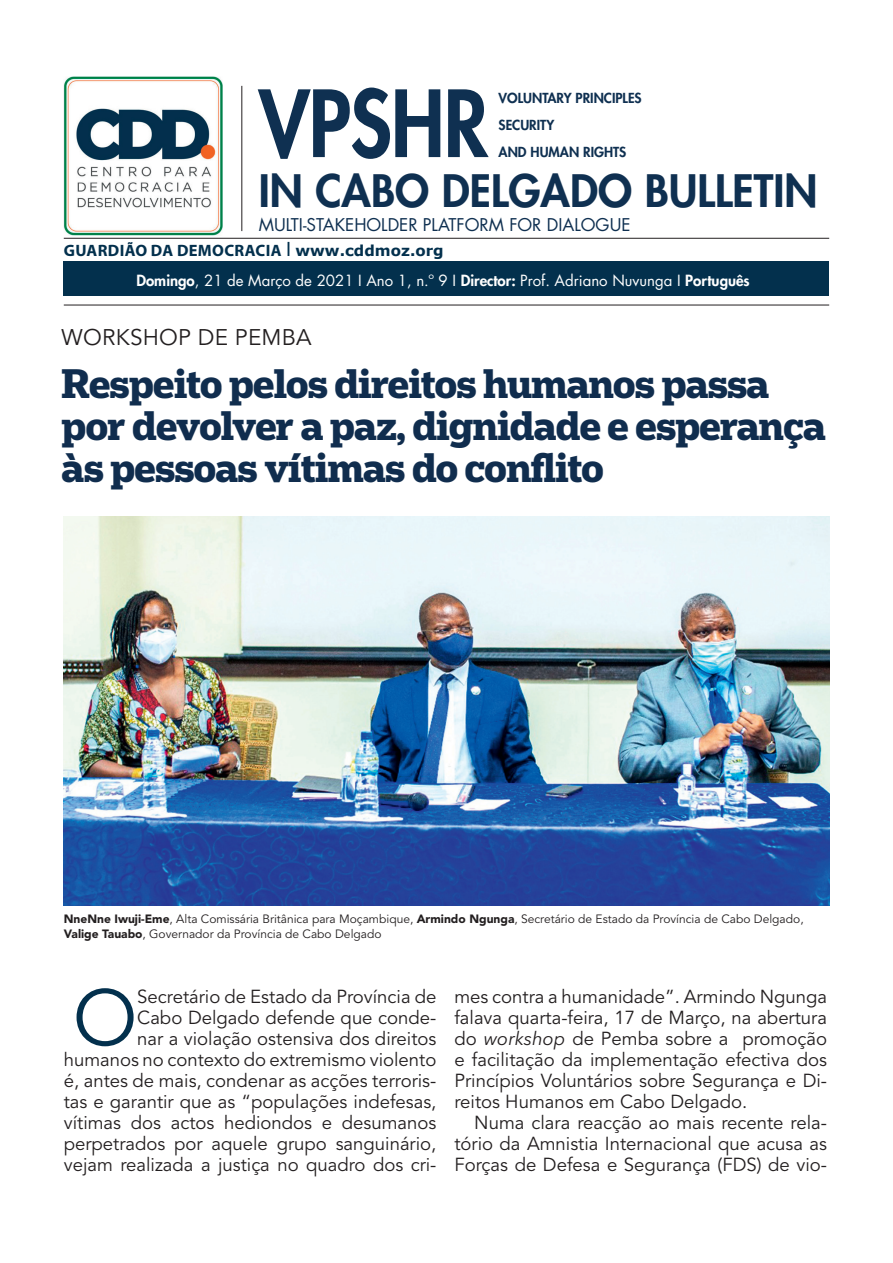
<style>
.page{position:relative;width:893px;height:1263px;background:#fff}
.page>*{position:absolute;margin:0;border:0;box-sizing:border-box;transform-origin:0 0}
.t1{font:800 89.85px "Futura LT";letter-spacing:-.01em;color:#0f3051;scale:.88 1}
.t2{font:78px "Avenir LT Std";color:#03304d}
.t3{font:800 43.5px "Futura LT";color:#0f3051}
.t4{font:700 39px/42px "Popular";letter-spacing:-.02em;color:#102d4e}
.t5{font:22.5px "Avenir LT Std";letter-spacing:.01em;color:#231f20}
.t6{font:18.75px/21px "Avenir LT Std";color:#231f20;text-align:justify}
.t7{font:17.1px "Futura LT";color:#0f3051}
.t8{font:700 16.5px "Myriad Pro";letter-spacing:.02em;color:#03304d}
.t9{font:15px "Futura LT";color:#fff}
.t10{font:800 13.5px/27px "Futura LT";color:#0f3051}
.t11{font:12px/15px "Avenir LT Std";color:#231f20}
.s1{font-weight:400;font-size:20.85px}
.s2{font-family:"Verdana";font-size:15px}
.s3{font-weight:800}
.s4{font-weight:900}
.s5{font-family:"Avenir Next LT Pro";font-style:italic}
</style>
<div class="page">
<div style="left:64px;top:262px;width:765px;height:34px;background:#03304d"></div>
<hr style="left:64px;top:305px;width:765px;height:1px;background:#231f20">
<hr style="left:64px;top:238px;width:765px;height:1px;background:#231f20">
<hr style="left:242px;top:86px;width:1px;height:145px;background:#231f20">
<img style="left:64px;top:77px;width:159px;height:158px">
<img style="left:64px;top:516px;width:765px;height:390px">
<h1 class="t1" style="left:259px;top:64px;width:262px">VPSHR</h1>
<h3 class="t3" style="left:259px;top:162px;width:560px">IN CABO DELGADO BULLETIN</h3>
<p class="t10" style="left:499px;top:85px;width:145px">VOLUNTARY PRINCIPLES<br>SECURITY<br>AND HUMAN RIGHTS</p>
<p class="t7" style="left:259px;top:214px;width:373px">MULTI-STAKEHOLDER PLATFORM FOR DIALOGUE</p>
<p class="t8" style="left:64px;top:239px;width:381px">GUARDIÃO DA DEMOCRACIA <span class="s1">I</span> <span class="s2">www.cddmoz.org</span></p>
<p class="t9" style="left:136px;top:270px;width:615px"><span class="s3">Domingo</span>, 21 de Março de 2021 I Ano 1, n.º 9 I <span class="s3">Director:</span> Prof. Adriano Nuvunga I <span class="s3">Português</span></p>
<p class="t5" style="left:62px;top:324px;width:251px">WORKSHOP DE PEMBA</p>
<h3 class="t4" style="left:62px;top:361px;width:766px">Respeito pelos direitos humanos passa por devolver a paz, dignidade e esperança às pessoas vítimas do conflito</h3>
<p class="t11" style="left:64px;top:912px;width:741px"><span class="s4">NneNne Iwuji-Eme</span>, Alta Comissária Britânica para Moçambique, <span class="s4">Armindo Ngunga</span>, Secretário de Estado da Província de Cabo Delgado,<br><span class="s4">Valige Tauabo</span>, Governador da Província de Cabo Delgado</p>
<h2 class="t2" style="left:73px;top:973px;width:66px">O</h2>
<p class="t6" style="left:64px;top:986px;width:374px;text-align:right">Secretário de Estado da Província de<br>Cabo Delgado defende que conde-<br>nar a violação ostensiva dos direitos humanos no contexto do extremismo violento é, antes de mais, condenar as acções terroris&shy;tas e garantir que as “populações indefesas, vítimas dos actos hediondos e desumanos perpetrados por aquele grupo sanguinário, vejam realizada a justiça no quadro dos cri-</p>
<p class="t6" style="left:454px;top:986px;width:374px">mes contra a humanidade”. Armindo Ngunga falava quarta-feira, 17 de Março, na abertura do <span class="s5">workshop</span> de Pemba sobre a promoção e facilitação da implementação efectiva dos Princípios Voluntários sobre Segurança e Di&shy;reitos Humanos em Cabo Delgado.</p>
<p class="t6" style="left:454px;top:1112px;width:374px;text-indent:20px">Numa clara reacção ao mais recente rela&shy;tório da Amnistia Internacional que acusa as Forças de Defesa e Segurança (FDS) de vio-</p>
</div>
